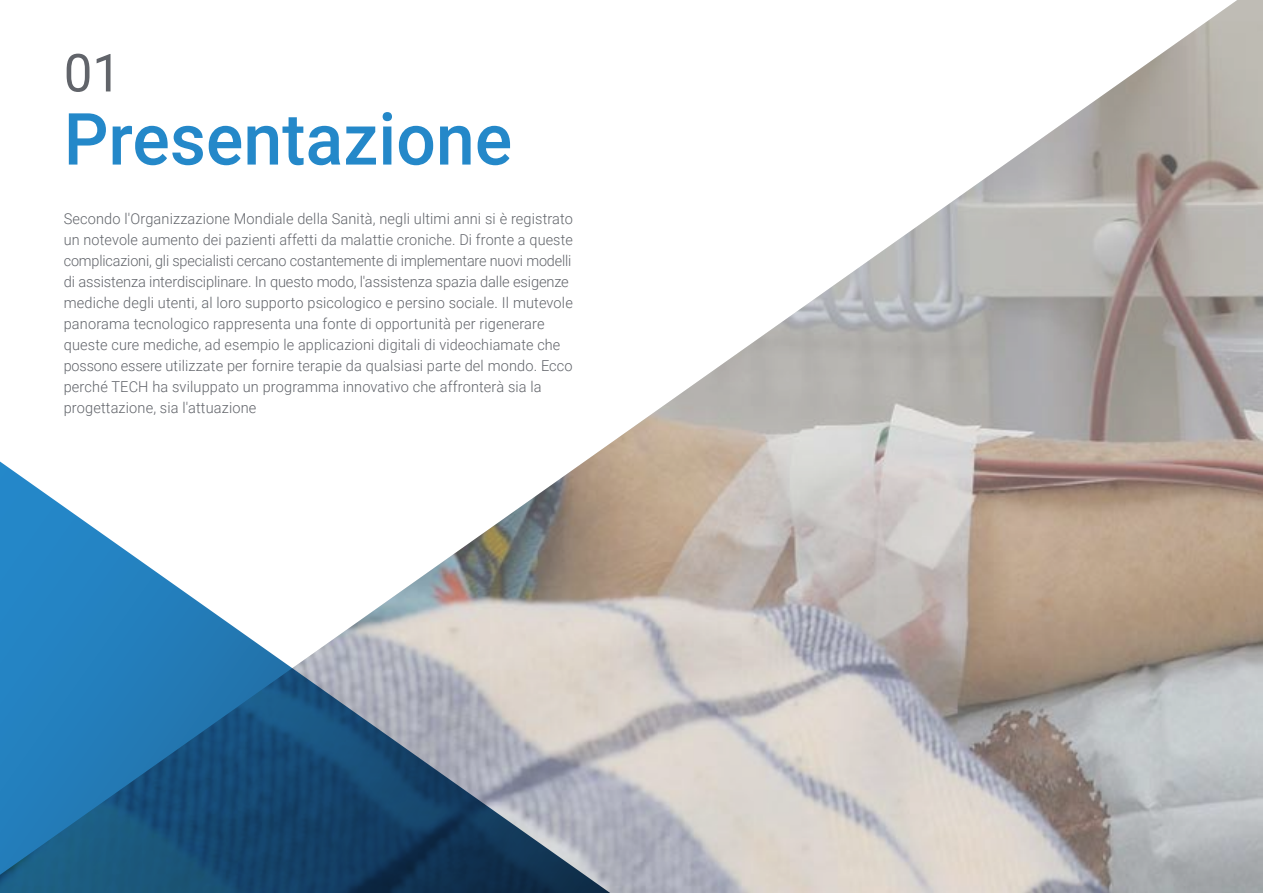
<style>
.page{position:relative;width:1263px;height:893px;background:#fff}
.page>*{position:absolute;margin:0;border:0;box-sizing:border-box;transform-origin:0 0}
.t1{font:500 72px "Roboto";color:#2488c9}
.t2{font:52.5px "Roboto";color:#61646a}
.t3{font:300 15px/21px "Roboto";letter-spacing:.01em;color:#61646a}
</style>
<div class="page">
<img style="left:607px;top:0;width:656px;height:893px">
<svg style="left:0;top:446px;width:640px;height:447px"></svg>
<h2 class="t2" style="left:64px;top:36px;width:59px">01</h2>
<h1 class="t1" style="left:64px;top:89px;width:450px">Presentazione</h1>
<p class="t3" style="left:64px;top:207px;width:511px">Secondo l'Organizzazione Mondiale della Sanità, negli ultimi anni si è registrato un notevole aumento dei pazienti affetti da malattie croniche. Di fronte a queste complicazioni, gli specialisti cercano costantemente di implementare nuovi modelli di assistenza interdisciplinare. In questo modo, l'assistenza spazia dalle esigenze mediche degli utenti, al loro supporto psicologico e persino sociale. Il mutevole panorama tecnologico rappresenta una fonte di opportunità per rigenerare queste cure mediche, ad esempio le applicazioni digitali di videochiamate che possono essere utilizzate per fornire terapie da qualsiasi parte del mondo. Ecco perché TECH ha sviluppato un programma innovativo che affronterà sia la progettazione, sia l'attuazione</p>
</div>
